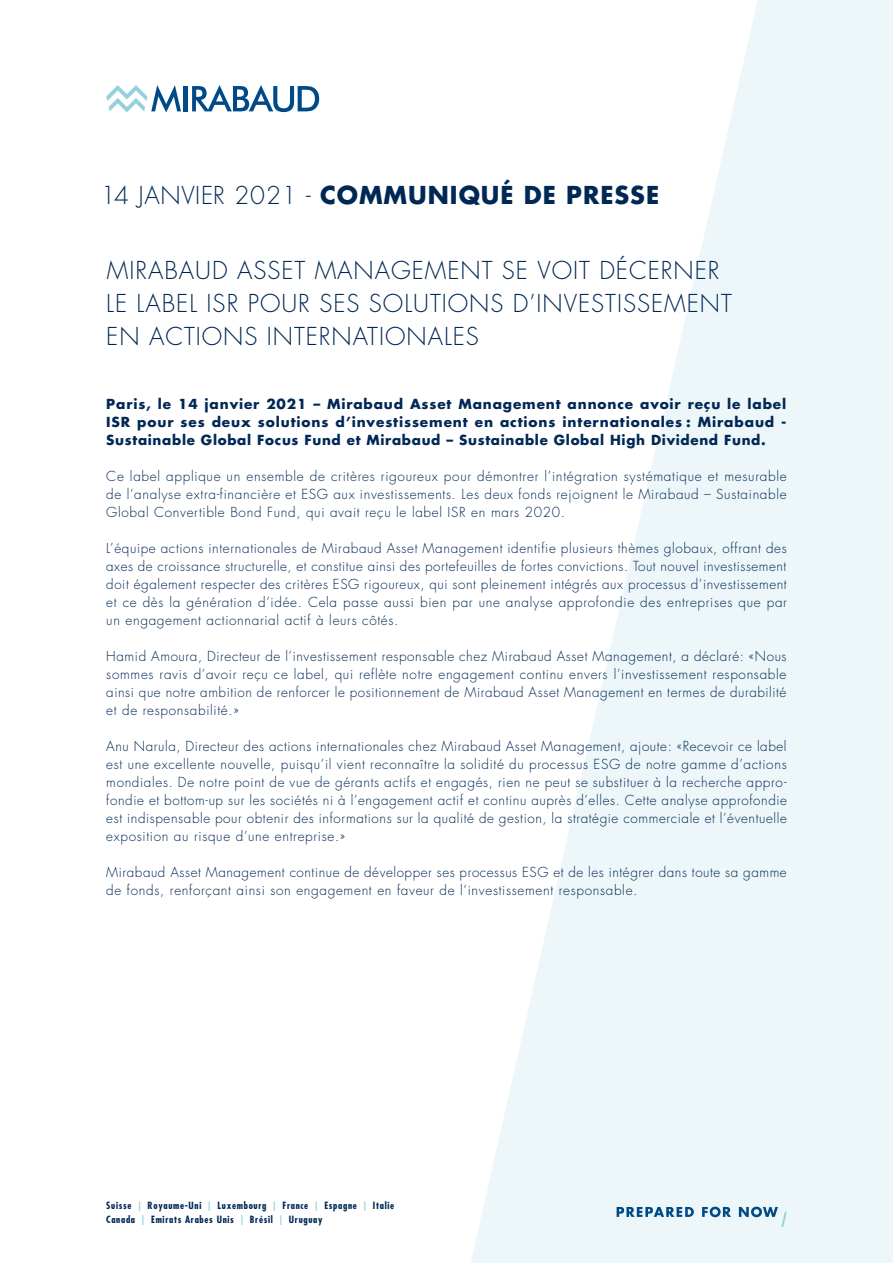
<style>
.page{position:relative;width:893px;height:1263px;background:#fff}
.page>*{position:absolute;margin:0;border:0;box-sizing:border-box;transform-origin:0 0}
.Titre{font:300 24px/33px "Futura Std";letter-spacing:.04em;color:#002855}
.Titre-2{font:700 24px "Futura Std";letter-spacing:.04em;color:#002855}
.Texte_courant{font:300 13.5px/18px "Futura Std";letter-spacing:.05em;color:#002855;text-align:justify}
.Texte_courant-2{font:700 13.5px/18px "Futura Std";letter-spacing:.05em;color:#002855;text-align:justify}
.t1{font:700 condensed 9.75px "Futura Std";letter-spacing:.07em;color:#002855}
.s1{font-weight:300}
.s2{color:#95d1dd}
</style>
<div class="page">
<svg style="left:471px;top:0;width:422px;height:1263px;fill:#edf6f8"></svg>
<svg style="left:617px;top:1206px;width:170px;height:21px;background:#b7cfde"></svg>
<hr style="left:183px;top:86px;width:4px;height:25px;background:#004a87">
<svg style="left:192px;top:85px;width:127px;height:27px"></svg>
<svg style="left:106px;top:85px;width:75px;height:27px"></svg>
<p class="Titre-2" style="left:101px;top:179px;width:560px"><span class="s1">14 JANVIER 2021 -</span> COMMUNIQUÉ DE PRESSE</p>
<p class="Titre" style="left:106px;top:254px;width:627px">MIRABAUD ASSET MANAGEMENT SE VOIT DÉCERNER<br>LE LABEL ISR POUR SES SOLUTIONS D’INVESTISSEMENT<br>EN ACTIONS INTERNATIONALES</p>
<p class="Texte_courant-2" style="left:106px;top:395px;width:682px">Paris, le 14 janvier 2021 – Mirabaud Asset Management annonce avoir reçu le label ISR pour ses deux solutions d’investissement en actions internationales : Mirabaud - Sustainable Global Focus Fund et Mirabaud – Sustainable Global High Dividend Fund.</p>
<p class="Texte_courant" style="left:106px;top:468px;width:682px">Ce label applique un ensemble de critères rigoureux pour démontrer l’intégration systématique et mesurable de l’analyse extra-financière et ESG aux investissements. Les deux fonds rejoignent le Mirabaud – Sustainable Global Convertible Bond Fund, qui avait reçu le label ISR en mars 2020.</p>
<p class="Texte_courant" style="left:106px;top:540px;width:682px">L’équipe actions internationales de Mirabaud Asset Management identifie plusieurs thèmes globaux, offrant des axes de croissance structurelle, et constitue ainsi des portefeuilles de fortes convictions. Tout nouvel investissement doit également respecter des critères ESG rigoureux, qui sont pleinement intégrés aux processus d’investissement et ce dès la génération d’idée. Cela passe aussi bien par une analyse approfondie des entreprises que par un engagement actionnarial actif à leurs côtés.</p>
<p class="Texte_courant" style="left:106px;top:648px;width:682px">Hamid Amoura, Directeur de l’investissement responsable chez Mirabaud Asset Management, a déclaré: «Nous sommes ravis d’avoir reçu ce label, qui reflète notre engagement continu envers l’investissement responsable ainsi que notre ambition de renforcer le positionnement de Mirabaud Asset Management en termes de durabilité et de responsabilité.»</p>
<p class="Texte_courant" style="left:106px;top:738px;width:682px">Anu Narula, Directeur des actions internationales chez Mirabaud Asset Management, ajoute: «Recevoir ce label est une excellente nouvelle, puisqu’il vient reconnaître la solidité du processus ESG de notre gamme d’actions mondiales. De notre point de vue de gérants actifs et engagés, rien ne peut se substituer à la recherche appro&shy;fondie et bottom-up sur les sociétés ni à l’engagement actif et continu auprès d’elles. Cette analyse approfondie est indispensable pour obtenir des informations sur la qualité de gestion, la stratégie commerciale et l’éventuelle exposition au risque d’une entreprise.»</p>
<p class="Texte_courant" style="left:106px;top:864px;width:682px">Mirabaud Asset Management continue de développer ses processus ESG et de les intégrer dans toute sa gamme de fonds, renforçant ainsi son engagement en faveur de l’investissement responsable.</p>
<p class="t1" style="left:106px;top:1200px;width:289px">Suisse <span class="s2">|</span> Royaume-Uni <span class="s2">|</span> Luxembourg <span class="s2">|</span> France <span class="s2">|</span> Espagne <span class="s2">|</span> Italie</p>
<p class="t1" style="left:106px;top:1213px;width:218px">Canada <span class="s2">|</span> Emirats Arabes Unis <span class="s2">|</span> Brésil <span class="s2">|</span> Uruguay</p>
</div>
